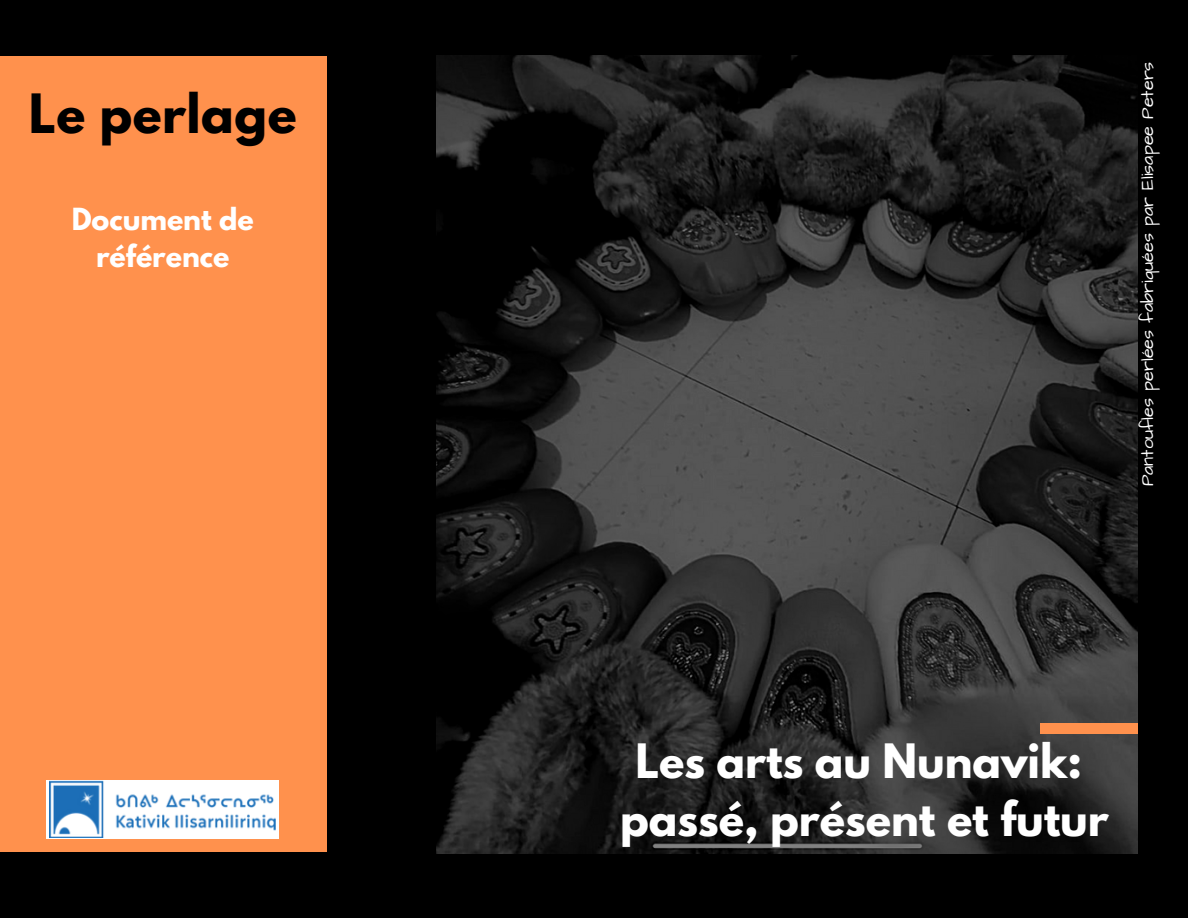
<style>
.page{position:relative;width:1188px;height:918px;background:#000}
.page>*{position:absolute;margin:0;border:0;box-sizing:border-box;transform-origin:0 0}
.t1{font:700 48px "League Spartan";letter-spacing:.01em;color:#000}
.t2{font:700 42px/58.5px "League Spartan";color:#fff;text-align:center}
.t3{font:700 27px/37.2px "League Spartan";color:#fff;text-align:center}
.t4{font:18px "Architects Daughter";color:#fff}
</style>
<div class="page">
<img style="left:437px;top:56px;width:701px;height:798px">
<div style="left:0;top:56px;width:327px;height:795px;background:#ff914d"></div>
<div style="left:1040px;top:723px;width:98px;height:11px;background:#ff914d"></div>
<div style="left:46px;top:781px;width:233px;height:58px;background:linear-gradient(to bottom,#fff,#fff)"></div>
<img style="left:50px;top:781px;width:226px;height:57px">
<h1 class="t1" style="left:29px;top:89px;width:269px">Le perlage</h1>
<h3 class="t3" style="left:72px;top:204px;width:184px">Document de référence</h3>
<p class="t4" style="left:1135px;top:486px;width:426px;rotate:-90deg">Pantoufles perlées fabriquées par Elisapee Peters</p>
<h2 class="t2" style="left:620px;top:737px;width:490px">Les arts au Nunavik: passé, présent et futur</h2>
</div>
